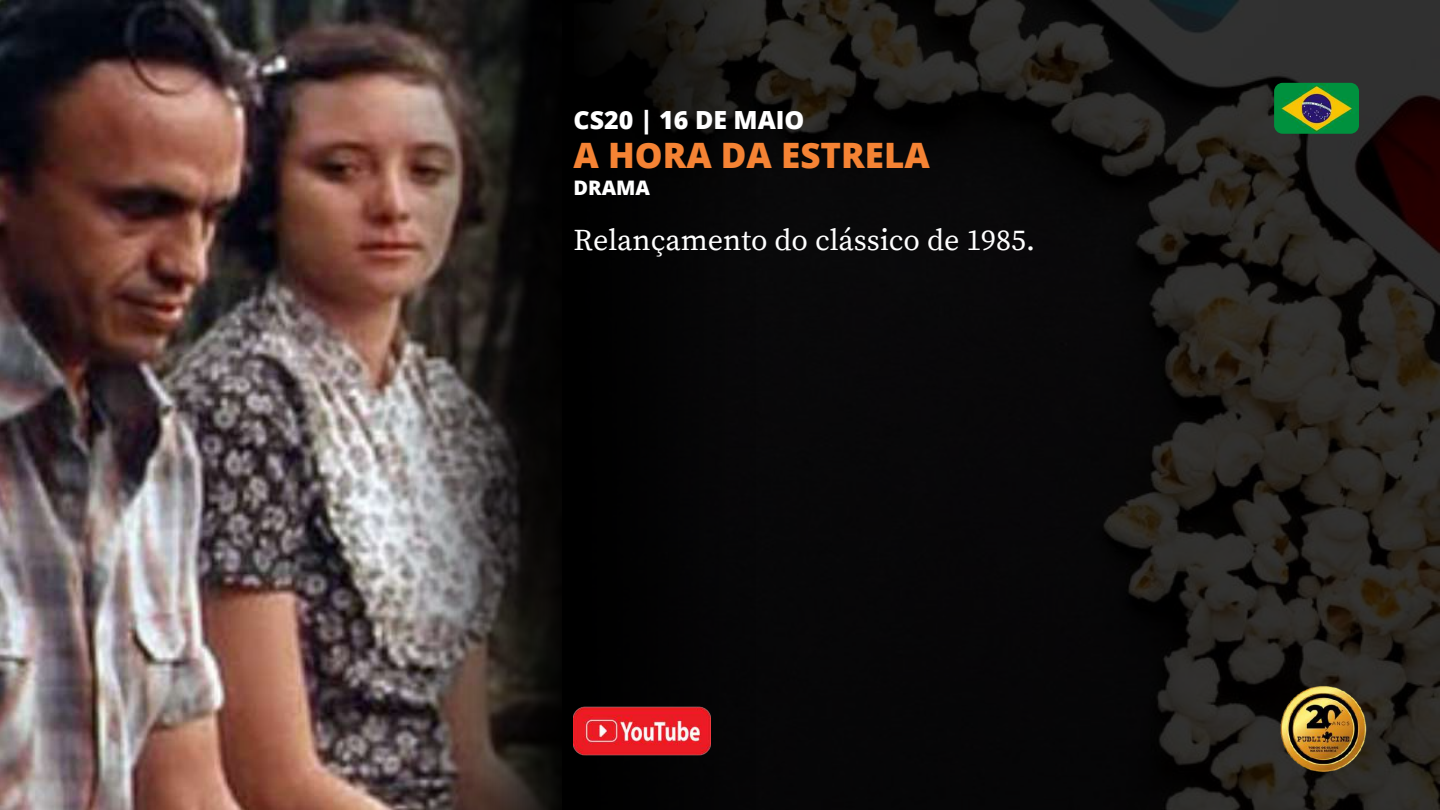
<style>
.page{position:relative;width:1440px;height:810px;background:#fff}
.page>*{position:absolute;margin:0;border:0;box-sizing:border-box;transform-origin:0 0}
.t1{font:800 35px "Open Sans";color:#f58334}
.t2{font:30px "Source Serif Pro";color:#fff}
.t3{font:800 25px "Open Sans";color:#fff}
.t4{font:800 20px "Open Sans";color:#fff}
</style>
<div class="page">
<img style="left:991px;top:0;width:449px;height:810px">
<img style="left:0;top:0;width:991px;height:810px">
<img style="left:144px;top:0;width:430px;height:810px">
<img style="left:574px;top:686px;width:137px;height:86px">
<img style="left:1274px;top:83px;width:85px;height:51px;border-radius:8px">
<img style="left:1274px;top:679px;width:99px;height:100px">
<p class="t3" style="left:574px;top:102px;width:232px">CS20 | 16 DE MAIO</p>
<p class="t1" style="left:574px;top:130px;width:358px">A HORA DA ESTRELA</p>
<p class="t4" style="left:574px;top:173px;width:78px">DRAMA</p>
<p class="t2" style="left:574px;top:222px;width:463px">Relançamento do clássico de 1985.</p>
</div>
